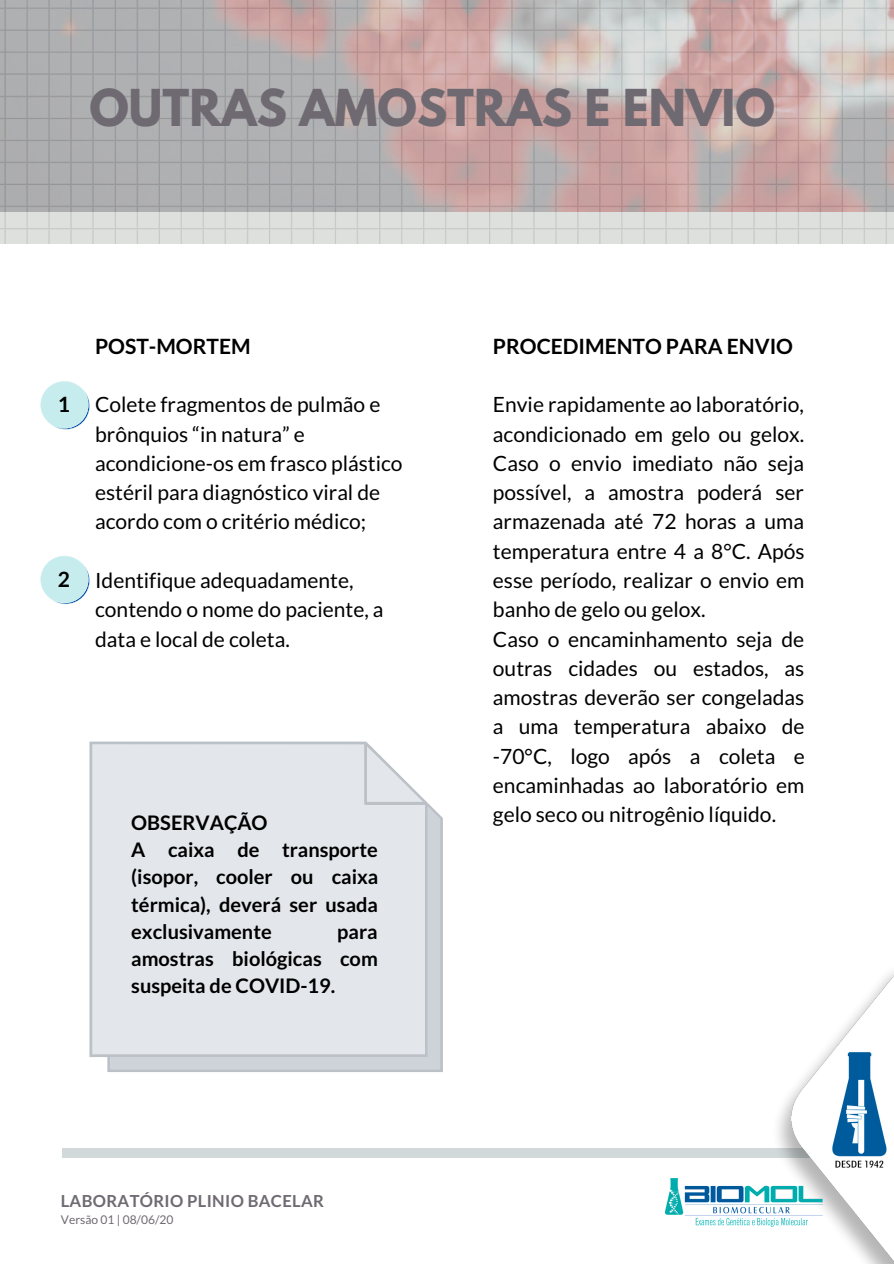
<style>
.page{position:relative;width:894px;height:1264px;background:#fff}
.page>*{position:absolute;margin:0;border:0;box-sizing:border-box;transform-origin:0 0}
.t1{font:700 45px "League Spartan";color:#6f6a72}
.t2{font:21px/29.2px "Lato";color:#000}
.t3{font:700 21px "Lato";color:#000}
.t4{font:700 19.95px/27.2px "Lato";color:#000;text-align:justify}
.t5{font:700 16.5px "Lato";letter-spacing:.02em;color:#6f6a72}
.t6{font:12px "Lato";color:#6f6a72}
</style>
<div class="page">
<img style="left:0;top:0;width:893px;height:243px">
<div style="left:62px;top:1148px;width:771px;height:9px;background:#d2d9da"></div>
<img style="left:771px;top:972px;width:122px;height:291px">
<img style="left:665px;top:1178px;width:157px;height:48px">
<svg style="left:89px;top:741px;width:354px;height:331px;background:#e0e4e8"></svg>
<svg style="left:40px;top:381px;width:50px;height:48px"></svg>
<svg style="left:40px;top:556px;width:50px;height:48px"></svg>
<h1 class="t1" style="left:89px;top:85px;width:686px">OUTRAS AMOSTRAS E ENVIO</h1>
<p class="t3" style="left:58px;top:391px;width:14px">1</p>
<p class="t3" style="left:58px;top:566px;width:14px">2</p>
<p class="t3" style="left:95px;top:333px;width:157px">POST-MORTEM</p>
<p class="t2" style="left:95px;top:389px;width:309px">Colete fragmentos de pulmão e brônquios “in natura” e acondicione-os em frasco plástico estéril para diagnóstico viral de acordo com o critério médico;</p>
<p class="t2" style="left:95px;top:565px;width:290px">Identifique adequadamente, contendo o nome do paciente, a data e local de coleta.</p>
<p class="t3" style="left:493px;top:333px;width:301px">PROCEDIMENTO PARA ENVIO</p>
<p class="t2" style="left:493px;top:389px;width:313px">Envie rapidamente ao laboratório, acondicionado em gelo ou gelox.<br>Caso o envio imediato não seja possível, a amostra poderá ser armazenada até 72 horas a uma temperatura entre 4 a 8°C. Após esse período, realizar o envio em banho de gelo ou gelox.<br>Caso o encaminhamento seja de outras cidades ou estados, as amostras deverão ser congeladas a uma temperatura abaixo de -70°C, logo após a coleta e encaminhadas ao laboratório em</p>
<p class="t4" style="left:131px;top:808px;width:138px">OBSERVAÇÃO</p>
<p class="t2" style="left:493px;top:799px;width:284px">gelo seco ou nitrogênio líquido.</p>
<p class="t4" style="left:131px;top:836px;width:248px">A caixa de transporte (isopor, cooler ou caixa térmica), deverá ser usada exclusivamente</p>
<p class="t4" style="left:131px;top:917px;width:248px;text-indent:206px">para amostras biológicas com suspeita de COVID-19.</p>
<p class="t5" style="left:61px;top:1190px;width:265px">LABORATÓRIO PLINIO BACELAR</p>
<p class="t6" style="left:61px;top:1211px;width:114px">Versão 01 | 08/06/20</p>
</div>
